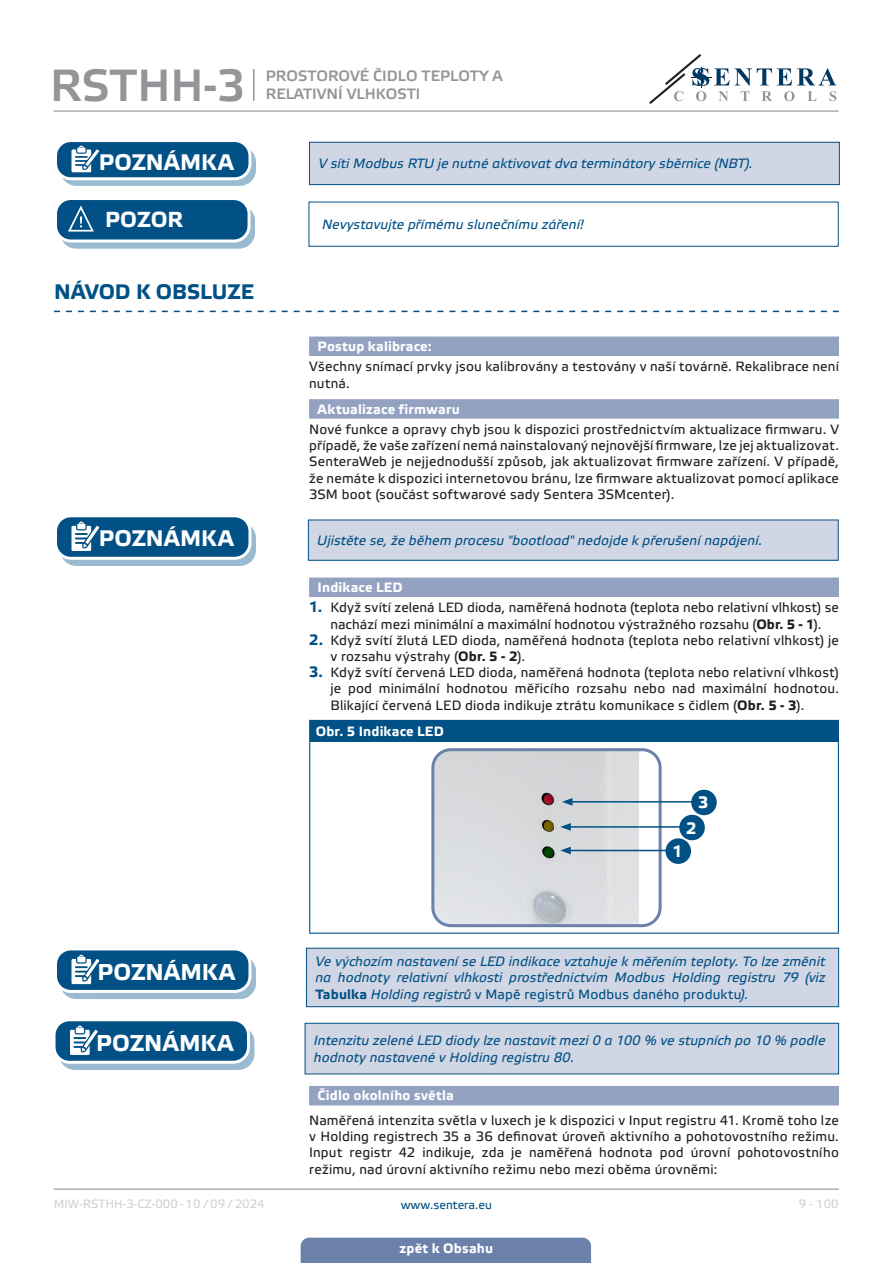
<style>
.page{position:relative;width:893px;height:1263px;background:#fff}
.page>*{position:absolute;margin:0;border:0;box-sizing:border-box;transform-origin:0 0}
.t1{font:45px "Etelka Medium Pro";color:#939598}
.t2{font:700 22.95px "Etelka Text Pro";letter-spacing:.01em;color:#fff}
.t3{font:700 22.5px "Etelka Text Pro";letter-spacing:.01em;color:#fff}
.t4{font:700 21.75px "Etelka Text Pro";letter-spacing:-.005em;color:#fff}
.t5{font:700 21px "Etelka Text Pro";letter-spacing:-.005em;color:#015186}
.TABLE_TEXT_WHITE{font:700 16.5px "Etelka Text Pro";color:#fff}
.t6{font:15px/18px "Etelka Medium Pro";color:#939598}
.body{font:13.5px/16.2px "Etelka Text Pro";letter-spacing:.015em;color:#231f20;text-align:justify}
.attention{font:italic 13.5px/16.2px "Etelka Text Pro";letter-spacing:.01em;color:#015186;text-align:justify}
.Number-roman{font:700 13.5px "Etelka Text Pro";letter-spacing:.015em;color:#fff}
.table_text{font:700 13.5px "Etelka Text Pro";letter-spacing:.015em;color:#fff}
.t7{font:12px "Etelka Text Pro";color:#d1d2d4}
.t8{font:12px "Etelka Text Pro";color:#015186}
.s1{font-weight:700;font-size:15px;color:#015186}
.s2{font-weight:700}
.s3{font-weight:700;font-style:normal}
.s4{font-style:normal}
</style>
<div class="page">
<hr style="left:54px;top:111px;width:785px;height:1px;background:#939598">
<hr style="left:54px;top:1188px;width:785px;height:2px;background:#939598">
<svg style="left:649px;top:54px;width:187px;height:50px"></svg>
<div style="left:301px;top:1237px;width:290px;height:26px;background:#6c81aa"></div>
<hr style="left:253px;top:69px;width:1px;height:32px;background:#939598">
<svg style="left:54px;top:311px;width:785px;height:1px"></svg>
<div style="left:309px;top:336px;width:530px;height:20px;background:#94a2c2"></div>
<div style="left:309px;top:399px;width:530px;height:20px;background:#94a2c2"></div>
<div style="left:309px;top:577px;width:530px;height:20px;background:#94a2c2"></div>
<div style="left:309px;top:1086px;width:530px;height:19px;background:#94a2c2"></div>
<div style="left:309px;top:142px;width:530px;height:43px;background:#d1d6e4"></div>
<div style="left:309px;top:142px;width:531px;height:43px;border:1px solid #015186"></div>
<svg style="left:61px;top:147px;width:194px;height:38px"></svg>
<div style="left:60px;top:146px;width:196px;height:40px;border:1px solid #015186;border-radius:15px"></div>
<div style="left:56px;top:141px;width:194px;height:38px;background:#015186;border-radius:15px"></div>
<div style="left:54px;top:139px;width:197px;height:41px;border:3px solid #fff;border-radius:15px"></div>
<svg style="left:71px;top:146px;width:34px;height:34px"></svg>
<svg style="left:61px;top:206px;width:193px;height:42px"></svg>
<div style="left:60px;top:205px;width:195px;height:44px;border:1px solid #015186;border-radius:15px"></div>
<div style="left:56px;top:199px;width:193px;height:42px;background:#015186;border-radius:15px"></div>
<div style="left:54px;top:197px;width:197px;height:45px;border:3px solid #fff;border-radius:15px"></div>
<svg style="left:67px;top:205px;width:37px;height:37px"></svg>
<div style="left:309px;top:202px;width:530px;height:45px;border:1px solid #015186"></div>
<div style="left:61px;top:523px;width:194px;height:42px;background:#9abacf;border-radius:15px"></div>
<div style="left:60px;top:522px;width:196px;height:44px;border:1px solid #015186;border-radius:15px"></div>
<div style="left:56px;top:516px;width:194px;height:42px;background:#015186;border-radius:15px"></div>
<div style="left:54px;top:514px;width:197px;height:46px;border:3px solid #fff;border-radius:15px"></div>
<svg style="left:71px;top:521px;width:34px;height:38px"></svg>
<div style="left:308px;top:520px;width:530px;height:40px;background:#d1d6e4"></div>
<div style="left:308px;top:520px;width:531px;height:41px;border:1px solid #015186"></div>
<div style="left:310px;top:720px;width:528px;height:22px;background:#015186"></div>
<svg style="left:309px;top:721px;width:1px;height:21px"></svg>
<hr style="left:309px;top:720px;width:530px;height:1px;background:#015186">
<svg style="left:838px;top:721px;width:1px;height:21px"></svg>
<hr style="left:309px;top:742px;width:1px;height:190px;background:#015186">
<hr style="left:838px;top:742px;width:1px;height:190px;background:#015186">
<hr style="left:309px;top:932px;width:530px;height:2px;background:#015186">
<img style="left:435px;top:752px;width:223px;height:171px">
<div style="left:431px;top:748px;width:231px;height:179px;border:3px solid #6c81aa;border-radius:18px"></div>
<hr style="left:570px;top:801px;width:130px;height:1px;background:#015186">
<svg style="left:562px;top:798px;width:10px;height:8px"></svg>
<hr style="left:568px;top:826px;width:119px;height:2px;background:#015186">
<svg style="left:560px;top:823px;width:11px;height:8px"></svg>
<hr style="left:568px;top:850px;width:119px;height:1px;background:#015186">
<svg style="left:560px;top:847px;width:11px;height:7px"></svg>
<div style="left:691px;top:790px;width:26px;height:25px;background:#015186;border-radius:50%"></div>
<div style="left:679px;top:815px;width:26px;height:25px;background:#015186;border-radius:50%"></div>
<div style="left:665px;top:838px;width:26px;height:26px;background:#015186;border-radius:50%"></div>
<div style="left:61px;top:956px;width:194px;height:42px;background:#9abacf;border-radius:15px"></div>
<div style="left:60px;top:955px;width:196px;height:44px;border:1px solid #015186;border-radius:15px"></div>
<div style="left:56px;top:949px;width:194px;height:42px;background:#015186;border-radius:15px"></div>
<div style="left:54px;top:947px;width:197px;height:46px;border:3px solid #fff;border-radius:15px"></div>
<svg style="left:71px;top:955px;width:34px;height:37px"></svg>
<div style="left:307px;top:948px;width:532px;height:59px;background:#d1d6e4"></div>
<div style="left:306px;top:948px;width:533px;height:59px;border:1px solid #015186"></div>
<div style="left:59px;top:1027px;width:195px;height:42px;background:#9abacf;border-radius:15px"></div>
<div style="left:59px;top:1026px;width:195px;height:44px;border:1px solid #015186;border-radius:15px"></div>
<div style="left:54px;top:1020px;width:194px;height:42px;background:#015186;border-radius:15px"></div>
<div style="left:53px;top:1018px;width:197px;height:46px;border:3px solid #fff;border-radius:15px"></div>
<svg style="left:70px;top:1025px;width:33px;height:38px"></svg>
<div style="left:305px;top:1023px;width:534px;height:51px;background:#d1d6e4"></div>
<div style="left:305px;top:1023px;width:534px;height:51px;border:1px solid #015186"></div>
<h1 class="t1" style="left:50px;top:61px;width:197px">RSTHH-3</h1>
<p class="t6" style="left:266px;top:67px;width:239px">PROSTOROVÉ ČIDLO TEPLOTY A<br>RELATIVNÍ VLHKOSTI</p>
<p class="t3" style="left:99px;top:149px;width:136px">POZNÁMKA</p>
<p class="attention" style="left:318px;top:156px;width:436px">V síti Modbus RTU je nutné aktivovat dva terminátory sběrnice (NBT).</p>
<p class="t4" style="left:105px;top:208px;width:79px">POZOR</p>
<p class="attention" style="left:322px;top:217px;width:264px">Nevystavujte přímému slunečnímu záření!</p>
<p class="t5" style="left:54px;top:280px;width:201px">NÁVOD K OBSLUZE</p>
<p class="Number-roman" style="left:318px;top:339px;width:116px">Postup kalibrace:</p>
<p class="body" style="left:309px;top:359px;width:531px">Všechny snímací prvky jsou kalibrovány a testovány v naší továrně. Rekalibrace není nutná.</p>
<p class="Number-roman" style="left:318px;top:401px;width:144px">Aktualizace firmwaru</p>
<p class="body" style="left:309px;top:422px;width:531px">Nové funkce a opravy chyb jsou k dispozici prostřednictvím aktualizace firmwaru. V případě, že vaše zařízení nemá nainstalovaný nejnovější firmware, lze jej aktualizovat.<br>SenteraWeb je nejjednodušší způsob, jak aktualizovat firmware zařízení. V případě, že nemáte k dispozici internetovou bránu, lze firmware aktualizovat pomocí aplikace 3SM boot (součást softwarové sady Sentera 3SMcenter).</p>
<p class="t3" style="left:99px;top:526px;width:136px">POZNÁMKA</p>
<p class="attention" style="left:317px;top:533px;width:447px">Ujistěte se, že během procesu "bootload" nedojde k přerušení napájení.</p>
<p class="Number-roman" style="left:318px;top:580px;width:87px">Indikace LED</p>
<p class="body" style="left:309px;top:600px;width:531px;text-align:center"><span class="s1">1.</span> Když svítí zelená LED dioda, naměřená hodnota (teplota nebo relativní vlhkost) se nachází mezi minimální a maximální hodnotou výstražného rozsahu (<span class="s2">Obr. 5 - 1</span>).</p>
<p class="body" style="left:330px;top:633px;width:510px;text-indent:-21px"><span class="s1">2.</span> Když svítí žlutá LED dioda, naměřená hodnota (teplota nebo relativní vlhkost) je v rozsahu výstrahy (<span class="s2">Obr. 5 - 2</span>).</p>
<p class="body" style="left:330px;top:665px;width:510px;text-indent:-21px"><span class="s1">3.</span> Když svítí červená LED dioda, naměřená hodnota (teplota nebo relativní vlhkost) je pod minimální hodnotou měřicího rozsahu nebo nad maximální hodnotou.<br>Blikající červená LED dioda indikuje ztrátu komunikace s čidlem (<span class="s2">Obr. 5 - 3</span>).</p>
<p class="table_text" style="left:316px;top:724px;width:130px">Obr. 5 Indikace LED</p>
<p class="TABLE_TEXT_WHITE" style="left:698px;top:793px;width:12px">3</p>
<p class="TABLE_TEXT_WHITE" style="left:686px;top:819px;width:12px">2</p>
<p class="TABLE_TEXT_WHITE" style="left:672px;top:842px;width:12px">1</p>
<p class="t2" style="left:98px;top:959px;width:139px">POZNÁMKA</p>
<p class="attention" style="left:315px;top:954px;width:512px">Ve výchozím nastavení se LED indikace vztahuje k měřením teploty. To lze změnit na hodnoty relativní vlhkosti prostřednictvím Modbus Holding registru 79 (viz <span class="s3">Tabulka</span> Holding registrů <span class="s4">v Mapě registrů Modbus daného produktu</span>).</p>
<p class="t2" style="left:96px;top:1030px;width:139px">POZNÁMKA</p>
<p class="attention" style="left:314px;top:1033px;width:513px">Intenzitu zelené LED diody lze nastavit mezi 0 a 100 % ve stupních po 10 % podle hodnoty nastavené v Holding registru 80.</p>
<p class="Number-roman" style="left:318px;top:1088px;width:138px">Čidlo okolního světla</p>
<p class="body" style="left:309px;top:1113px;width:531px">Naměřená intenzita světla v luxech je k dispozici v Input registru 41. Kromě toho lze v Holding registrech 35 a 36 definovat úroveň aktivního a pohotovostního režimu.<br>Input registr 42 indikuje, zda je naměřená hodnota pod úrovní pohotovostního režimu, nad úrovní aktivního režimu nebo mezi oběma úrovněmi:</p>
<p class="t7" style="left:54px;top:1197px;width:212px">MIW-RSTHH-3-CZ-000 - 10 / 09 / 2024</p>
<p class="t8" style="left:401px;top:1198px;width:93px">www.sentera.eu</p>
<p class="t7" style="left:799px;top:1197px;width:42px">9 - 100</p>
<p class="Number-roman" style="left:399px;top:1240px;width:95px">zpět k Obsahu</p>
</div>
